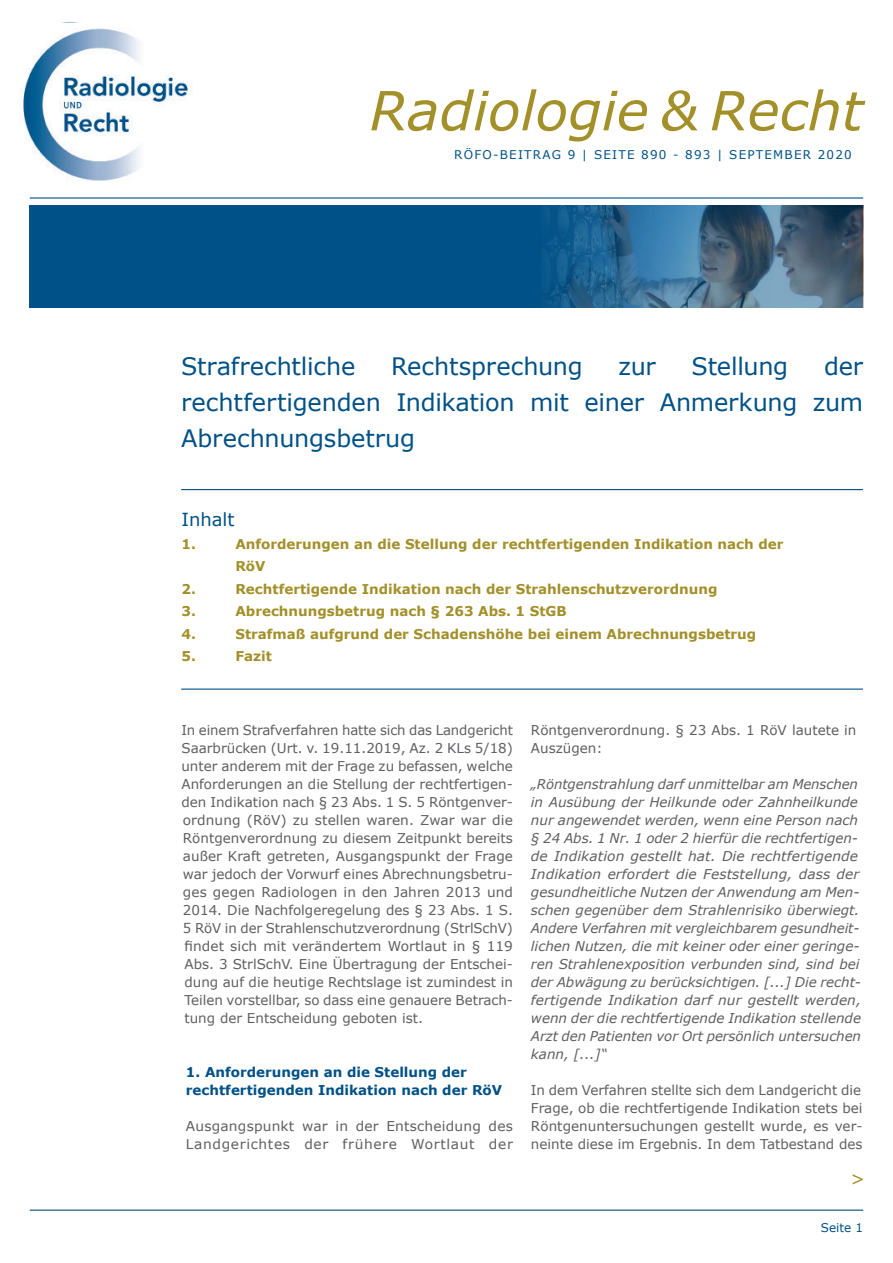
<style>
.page{position:relative;width:893px;height:1263px;background:#fff}
.page>*{position:absolute;margin:0;border:0;box-sizing:border-box;transform-origin:0 0}
.t1{font:italic 54px "Verdana";color:#a39029}
.Headline_14pt___ZA_1{font:24px/36px "Verdana";letter-spacing:-.01em;color:#005187;text-align:justify}
.t2{font:18px "Verdana";color:#005187}
.t3{font:18px "Verdana";color:#a39029}
.Fließtext{font:13.5px/18px "Verdana";color:#5f5f62;text-align:justify}
.Fließtext-2{font:italic 13.5px/18px "Verdana";color:#5f5f62}
.t4{font:700 13.5px/22.5px "Verdana";color:#a39029}
.Subhead_9pt___ZA_12{font:700 13.5px/18px "Verdana";color:#005187}
.t5{font:12px "Verdana";letter-spacing:.1em;color:#005187}
</style>
<div class="page">
<hr style="left:30px;top:1209px;width:833px;height:2px;background:#005187">
<img style="left:23px;top:28px;width:170px;height:153px">
<hr style="left:181px;top:688px;width:682px;height:2px;background:#005187">
<hr style="left:30px;top:197px;width:833px;height:2px;background:#005187">
<div style="left:30px;top:206px;width:833px;height:102px;background:#005187"></div>
<img style="left:542px;top:206px;width:321px;height:102px">
<hr style="left:181px;top:489px;width:682px;height:1px;background:#005187">
<p class="t1" style="left:369px;top:76px;width:495px">Radiologie &amp; Recht</p>
<p class="t5" style="left:454px;top:147px;width:399px">RÖFO-BEITRAG 9 | SEITE 890 - 893 | SEPTEMBER 2020</p>
<p class="Headline_14pt___ZA_1" style="left:181px;top:349px;width:176px">Strafrechtliche</p>
<p class="Headline_14pt___ZA_1" style="left:391px;top:349px;width:193px">Rechtsprechung</p>
<p class="Headline_14pt___ZA_1" style="left:619px;top:349px;width:39px">zur</p>
<p class="Headline_14pt___ZA_1" style="left:692px;top:349px;width:98px">Stellung</p>
<p class="Headline_14pt___ZA_1" style="left:181px;top:349px;width:684px;text-indent:643px">der rechtfertigenden Indikation mit einer Anmerkung zum Abrechnungsbetrug</p>
<p class="t2" style="left:181px;top:508px;width:55px">Inhalt</p>
<p class="t4" style="left:181px;top:533px;width:16px">1.</p>
<p class="t4" style="left:235px;top:533px;width:550px">Anforderungen an die Stellung der rechtfertigenden Indikation nach der<br>RöV</p>
<p class="t4" style="left:181px;top:578px;width:16px">2.</p>
<p class="t4" style="left:235px;top:578px;width:484px">Rechtfertigende Indikation nach der Strahlenschutzverordnung</p>
<p class="t4" style="left:181px;top:600px;width:16px">3.</p>
<p class="t4" style="left:235px;top:600px;width:333px">Abrechnungsbetrug nach § 263 Abs. 1 StGB</p>
<p class="t4" style="left:181px;top:623px;width:16px">4.</p>
<p class="t4" style="left:235px;top:623px;width:522px">Strafmaß aufgrund der Schadenshöhe bei einem Abrechnungsbetrug</p>
<p class="t4" style="left:181px;top:645px;width:16px">5.</p>
<p class="t4" style="left:235px;top:645px;width:38px">Fazit</p>
<p class="Fließtext" style="left:181px;top:721px;width:333px">In einem Strafverfahren hatte sich das Landgericht Saarbrücken (Urt. v. 19.11.2019, Az. 2 KLs 5/18) unter anderem mit der Frage zu befassen, welche Anforderungen an die Stellung der rechtfertigen&shy;den Indikation nach § 23 Abs. 1 S. 5 Röntgenver&shy;ordnung (RöV) zu stellen waren. Zwar war die Röntgenverordnung zu diesem Zeitpunkt bereits außer Kraft getreten, Ausgangspunkt der Frage war jedoch der Vorwurf eines Abrechnungsbetru&shy;ges gegen Radiologen in den Jahren 2013 und 2014. Die Nachfolgeregelung des § 23 Abs. 1 S.<br>5 RöV in der Strahlenschutzverordnung (StrlSchV) findet sich mit verändertem Wortlaut in § 119<br>Abs. 3 StrlSchV. Eine Übertragung der Entschei&shy;dung auf die heutige Rechtslage ist zumindest in Teilen vorstellbar, so dass eine genauere Betrach&shy;tung der Entscheidung geboten ist.</p>
<p class="Subhead_9pt___ZA_12" style="left:186px;top:1063px;width:318px">1. Anforderungen an die Stellung der rechtfertigenden Indikation nach der RöV</p>
<p class="Fließtext" style="left:186px;top:1117px;width:329px">Ausgangspunkt war in der Entscheidung des<br>Landgerichtes der frühere Wortlaut der</p>
<p class="Fließtext" style="left:531px;top:721px;width:327px">Röntgenverordnung. § 23 Abs. 1 RöV lautete in<br>Auszügen:</p>
<p class="Fließtext-2" style="left:531px;top:775px;width:332px">„Röntgenstrahlung darf unmittelbar am Menschen in Ausübung der Heilkunde oder Zahnheilkunde nur angewendet werden, wenn eine Person nach § 24 Abs. 1 Nr. 1 oder 2 hierfür die rechtfertigen&shy;de Indikation gestellt hat. Die rechtfertigende Indikation erfordert die Feststellung, dass der gesundheitliche Nutzen der Anwendung am Men&shy;schen gegenüber dem Strahlenrisiko überwiegt.<br>Andere Verfahren mit vergleichbarem gesundheit&shy;lichen Nutzen, die mit keiner oder einer geringe&shy;ren Strahlenexposition verbunden sind, sind bei der Abwägung zu berücksichtigen. [...] Die recht&shy;fertigende Indikation darf nur gestellt werden, wenn der die rechtfertigende Indikation stellende Arzt den Patienten vor Ort persönlich untersuchen kann, [...]“</p>
<p class="Fließtext" style="left:531px;top:1081px;width:333px">In dem Verfahren stellte sich dem Landgericht die Frage, ob die rechtfertigende Indikation stets bei Röntgenuntersuchungen gestellt wurde, es ver&shy;neinte diese im Ergebnis. In dem Tatbestand des</p>
<p class="t3" style="left:850px;top:1167px;width:16px">&gt;</p>
<p class="t5" style="left:821px;top:1220px;width:44px">Seite 1</p>
</div>
